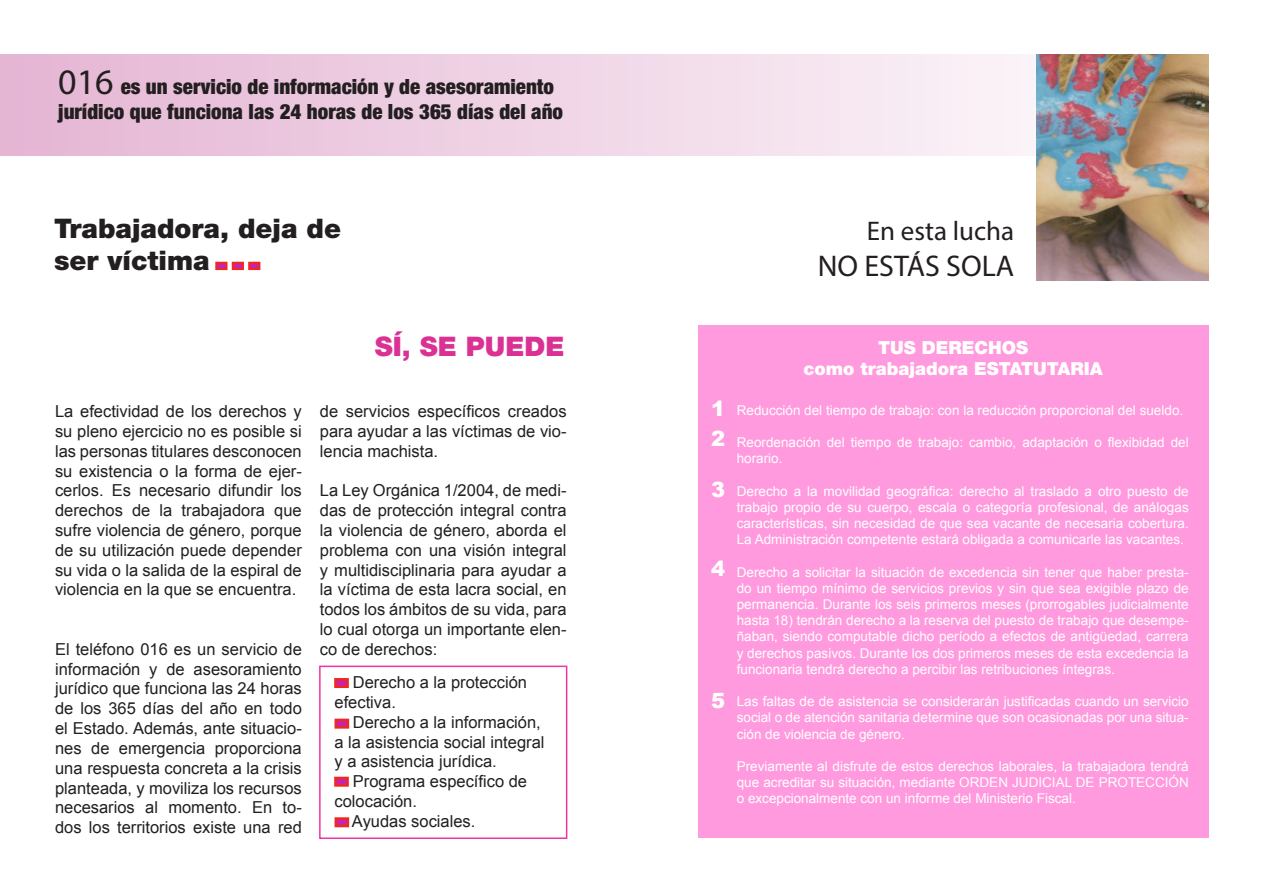
<style>
.page{position:relative;width:1263px;height:893px;background:#fff}
.page>*{position:absolute;margin:0;border:0;box-sizing:border-box;transform-origin:0 0}
.t1{font:30px "Myriad Pro";color:#231f20}
.t2{font:900 27px/32.4px "Helvetica Neue LT";color:#231f20}
.t3{font:27px "Myriad Pro";color:#231f20}
.t4{font:900 27px "Helvetica Neue LT";color:#dc3194}
.t5{font:900 condensed 21px "Helvetica Neue LT";color:#231f20}
.t6{font:900 21px "Arial";color:#fff}
.t7{font:900 18px "Helvetica Neue LT";color:#fff}
.t8{font:16.5px/19.8px "Arial";color:#231f20;text-align:justify}
.t9{font:13.5px/16.2px "Arial";color:#fff;text-align:justify}
.s1{font-family:"Myriad Pro";font-weight:400;font-stretch:normal;font-size:36px}
</style>
<div class="page">
<div style="left:319px;top:666px;width:248px;height:173px;background:#fff;border:2px solid #ed028c"></div>
<div style="left:698px;top:325px;width:510px;height:513px;background:#ff9ade"></div>
<svg style="left:0;top:54px;width:1036px;height:101px"></svg>
<img style="left:1036px;top:54px;width:173px;height:226px">
<svg style="left:215px;top:262px;width:12px;height:8px"></svg>
<svg style="left:232px;top:262px;width:12px;height:8px"></svg>
<svg style="left:248px;top:262px;width:12px;height:8px"></svg>
<svg style="left:334px;top:678px;width:15px;height:10px"></svg>
<svg style="left:334px;top:719px;width:15px;height:10px"></svg>
<svg style="left:334px;top:777px;width:15px;height:10px"></svg>
<svg style="left:334px;top:817px;width:15px;height:10px"></svg>
<p class="t5" style="left:58px;top:73px;width:497px"><span class="s1">016</span> es un servicio de información y de asesoramiento</p>
<p class="t5" style="left:58px;top:99px;width:506px">jurídico que funciona las 24 horas de los 365 días del año</p>
<p class="t2" style="left:54px;top:212px;width:289px">Trabajadora, deja de ser víctima</p>
<p class="t3" style="left:867px;top:215px;width:149px">En esta lucha</p>
<p class="t1" style="left:818px;top:248px;width:198px">NO ESTÁS SOLA</p>
<p class="t8" style="left:55px;top:402px;width:248px">La efectividad de los derechos y su pleno ejercicio no es posible si las personas titulares desconocen su existencia o la forma de ejer&shy;cerlos. Es necesario difundir los derechos de la trabajadora que sufre violencia de género, porque de su utilización puede depender su vida o la salida de la espiral de violencia en la que se encuentra.</p>
<p class="t8" style="left:55px;top:639px;width:248px">El teléfono 016 es un servicio de información y de asesoramiento jurídico que funciona las 24 horas de los 365 días del año en todo el Estado. Además, ante situacio&shy;nes de emergencia proporciona una respuesta concreta a la crisis planteada, y moviliza los recursos necesarios al momento. En to&shy;dos los territorios existe una red</p>
<p class="t4" style="left:375px;top:331px;width:191px">SÍ, SE PUEDE</p>
<p class="t8" style="left:320px;top:402px;width:248px">de servicios específicos creados para ayudar a las víctimas de vio&shy;lencia machista.</p>
<p class="t8" style="left:320px;top:481px;width:248px">La Ley Orgánica 1/2004, de medi&shy;das de protección integral contra la violencia de género, aborda el problema con una visión integral y multidisciplinaria para ayudar a la víctima de esta lacra social, en todos los ámbitos de su vida, para lo cual otorga un importante elen&shy;co de derechos:</p>
<p class="t8" style="left:334px;top:673px;width:194px;text-indent:18px">Derecho a la protección efectiva.</p>
<p class="t8" style="left:334px;top:712px;width:212px;text-align:left;text-indent:18px">Derecho a la información, a la asistencia social integral y a asistencia jurídica.</p>
<p class="t8" style="left:334px;top:772px;width:194px;text-indent:18px">Programa específico de colocación.</p>
<p class="t8" style="left:352px;top:811px;width:125px">Ayudas sociales.</p>
<p class="t6" style="left:711px;top:393px;width:16px">1</p>
<p class="t6" style="left:711px;top:423px;width:16px">2</p>
<p class="t6" style="left:711px;top:474px;width:16px">3</p>
<p class="t6" style="left:711px;top:554px;width:16px">4</p>
<p class="t6" style="left:711px;top:685px;width:16px">5</p>
<p class="t7" style="left:878px;top:337px;width:152px">TUS DERECHOS</p>
<p class="t7" style="left:803px;top:357px;width:301px">como trabajadora ESTATUTARIA</p>
<p class="t9" style="left:737px;top:402px;width:448px">Reducción del tiempo de trabajo: con la reducción proporcional del sueldo.</p>
<p class="t9" style="left:737px;top:434px;width:453px">Reordenación del tiempo de trabajo: cambio, adaptación o flexibidad del horario.</p>
<p class="t9" style="left:737px;top:483px;width:453px">Derecho a la movilidad geográfica: derecho al traslado a otro puesto de trabajo propio de su cuerpo, escala o categoría profesional, de análogas características, sin necesidad de que sea vacante de necesaria cobertura.<br>La Administración competente estará obligada a comunicarle las vacantes.</p>
<p class="t9" style="left:737px;top:564px;width:453px">Derecho a solicitar la situación de excedencia sin tener que haber presta&shy;do un tiempo mínimo de servicios previos y sin que sea exigible plazo de permanencia. Durante los seis primeros meses (prorrogables judicialmente hasta 18) tendrán derecho a la reserva del puesto de trabajo que desempe&shy;ñaban, siendo computable dicho período a efectos de antigüedad, carrera y derechos pasivos. Durante los dos primeros meses de esta excedencia la funcionaria tendrá derecho a percibir las retribuciones íntegras.</p>
<p class="t9" style="left:737px;top:693px;width:453px">Las faltas de de asistencia se considerarán justificadas cuando un servicio social o de atención sanitaria determine que son ocasionadas por una situa&shy;ción de violencia de género.</p>
<p class="t9" style="left:737px;top:758px;width:453px">Previamente al disfrute de estos derechos laborales, la trabajadora tendrá que acreditar su situación, mediante ORDEN JUDICIAL DE PROTECCIÓN o excepcionalmente con un informe del Ministerio Fiscal.</p>
</div>
